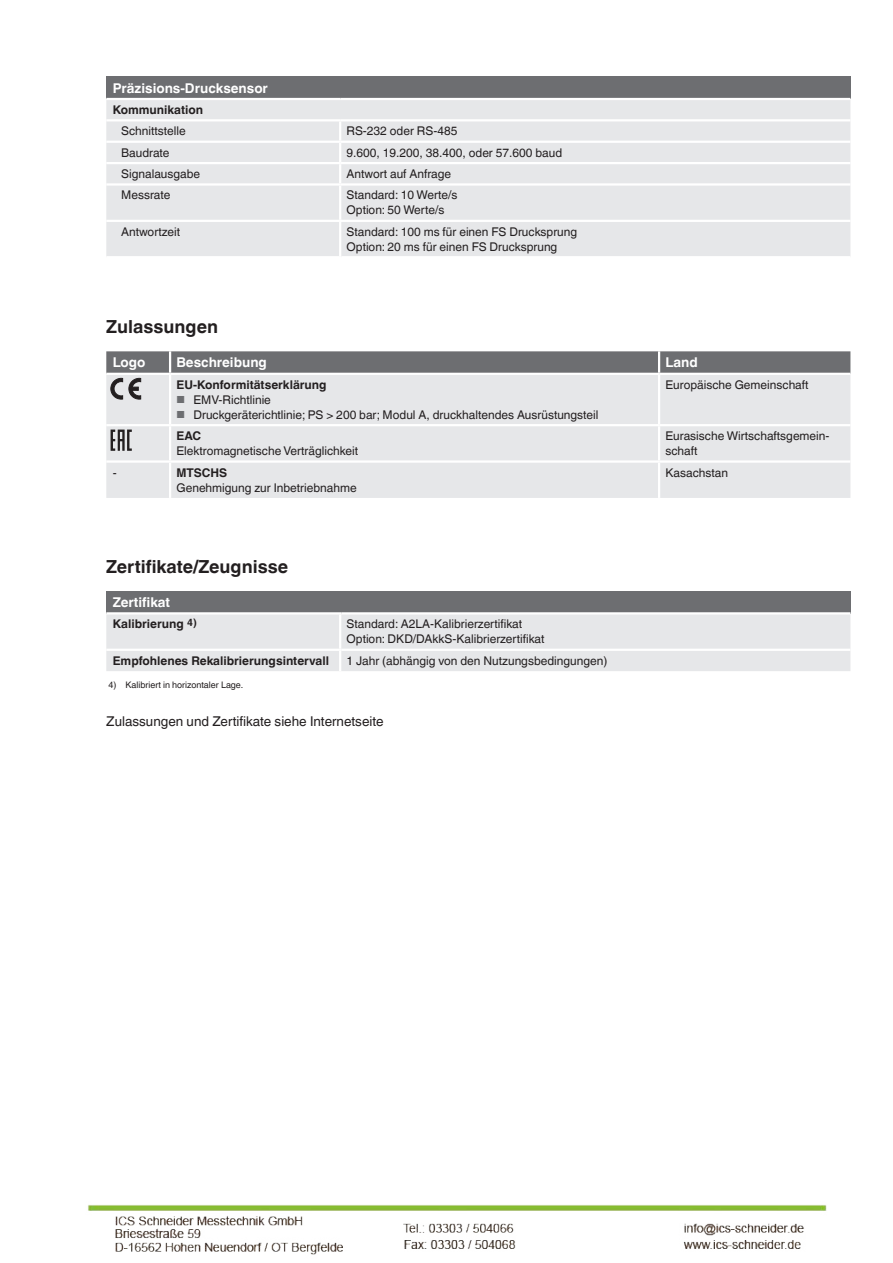
<style>
.page{position:relative;width:893px;height:1263px;background:#fff}
.page>*{position:absolute;margin:0;border:0;box-sizing:border-box;transform-origin:0 0}
.t1{font:700 18px "Helvetica World";color:#231f20}
.t2{font:700 13.5px "Helvetica World";color:#fff}
.t3{font:13.5px "Helvetica World";color:#231f20}
.t4{font:12px/15px "Helvetica World";color:#231f20}
.t5{font:700 12px "Helvetica World";color:#231f20}
.t6{font:9px "Helvetica World";color:#231f20}
.s1{font-size:10.2px;color:#6d6e71}
</style>
<div class="page">
<div style="left:106px;top:77px;width:744px;height:22px;background:#6d6e71"></div>
<div style="left:106px;top:100px;width:744px;height:156px;background:#e6e7e9"></div>
<hr style="left:106px;top:98px;width:234px;height:2px;background:#fff">
<hr style="left:340px;top:98px;width:510px;height:2px;background:#fff">
<hr style="left:106px;top:119px;width:234px;height:2px;background:#fff">
<hr style="left:340px;top:119px;width:510px;height:2px;background:#fff">
<hr style="left:339px;top:121px;width:2px;height:20px;background:#fff">
<hr style="left:106px;top:141px;width:234px;height:2px;background:#fff">
<hr style="left:340px;top:141px;width:510px;height:2px;background:#fff">
<hr style="left:106px;top:162px;width:234px;height:2px;background:#fff">
<hr style="left:340px;top:162px;width:510px;height:2px;background:#fff">
<svg style="left:339px;top:143px;width:2px;height:40px"></svg>
<hr style="left:106px;top:183px;width:234px;height:3px;background:#fff">
<hr style="left:340px;top:183px;width:510px;height:3px;background:#fff">
<hr style="left:339px;top:186px;width:2px;height:34px;background:#fff">
<hr style="left:339px;top:220px;width:511px;height:2px;background:#fff">
<hr style="left:106px;top:220px;width:235px;height:2px;background:#fff">
<hr style="left:339px;top:222px;width:2px;height:34px;background:#fff">
<div style="left:106px;top:399px;width:744px;height:99px;background:#e6e7e9"></div>
<hr style="left:170px;top:424px;width:489px;height:2px;background:#fff">
<hr style="left:106px;top:460px;width:64px;height:3px;background:#fff">
<hr style="left:170px;top:460px;width:489px;height:3px;background:#fff">
<hr style="left:169px;top:463px;width:2px;height:35px;background:#fff">
<hr style="left:659px;top:460px;width:191px;height:3px;background:#fff">
<hr style="left:658px;top:463px;width:2px;height:35px;background:#fff">
<hr style="left:106px;top:424px;width:64px;height:2px;background:#fff">
<hr style="left:659px;top:424px;width:191px;height:2px;background:#fff">
<hr style="left:658px;top:375px;width:2px;height:49px;background:#fff">
<hr style="left:169px;top:375px;width:2px;height:49px;background:#fff">
<hr style="left:658px;top:426px;width:2px;height:34px;background:#fff">
<hr style="left:169px;top:426px;width:2px;height:34px;background:#fff">
<div style="left:106px;top:591px;width:744px;height:22px;background:#6d6e71"></div>
<div style="left:106px;top:614px;width:744px;height:57px;background:#e6e7e9"></div>
<hr style="left:106px;top:612px;width:235px;height:2px;background:#fff">
<hr style="left:339px;top:614px;width:2px;height:35px;background:#fff">
<hr style="left:341px;top:612px;width:509px;height:2px;background:#fff">
<hr style="left:106px;top:649px;width:235px;height:2px;background:#fff">
<hr style="left:341px;top:649px;width:509px;height:2px;background:#fff">
<hr style="left:339px;top:651px;width:2px;height:20px;background:#fff">
<svg style="left:106px;top:351px;width:744px;height:48px;background:#b1b2b4"></svg>
<svg style="left:111px;top:429px;width:21px;height:22px"></svg>
<img style="left:88px;top:1205px;width:739px;height:50px">
<p class="t2" style="left:113px;top:83px;width:157px">Präzisions-Drucksensor</p>
<p class="t5" style="left:113px;top:105px;width:92px">Kommunikation</p>
<p class="t4" style="left:121px;top:125px;width:66px">Schnittstelle</p>
<p class="t4" style="left:347px;top:125px;width:112px">RS-232 oder RS-485</p>
<p class="t4" style="left:121px;top:146px;width:50px">Baudrate</p>
<p class="t4" style="left:347px;top:145px;width:217px">9.600, 19.200, 38.400, oder 57.600 baud</p>
<p class="t4" style="left:121px;top:167px;width:81px">Signalausgabe</p>
<p class="t4" style="left:347px;top:167px;width:106px">Antwort auf Anfrage</p>
<p class="t4" style="left:121px;top:189px;width:51px">Messrate</p>
<p class="t4" style="left:347px;top:189px;width:112px">Standard: 10 Werte/s<br>Option: 50 Werte/s</p>
<p class="t4" style="left:121px;top:225px;width:61px">Antwortzeit</p>
<p class="t4" style="left:347px;top:224px;width:232px">Standard: 100 ms für einen FS Drucksprung<br>Option: 20 ms für einen FS Drucksprung</p>
<h1 class="t1" style="left:106px;top:320px;width:113px">Zulassungen</h1>
<p class="t2" style="left:113px;top:357px;width:34px">Logo</p>
<p class="t2" style="left:176px;top:357px;width:92px">Beschreibung</p>
<p class="t2" style="left:665px;top:357px;width:34px">Land</p>
<p class="t5" style="left:176px;top:380px;width:152px">EU-Konformitätserklärung</p>
<p class="t4" style="left:176px;top:393px;width:96px"><span class="s1">■</span> EMV-Richtlinie</p>
<p class="t4" style="left:176px;top:408px;width:424px"><span class="s1">■</span> Druckgeräterichtlinie; PS &gt; 200 bar; Modul A, druckhaltendes Ausrüstungsteil</p>
<p class="t4" style="left:665px;top:378px;width:145px">Europäische Gemeinschaft</p>
<p class="t5" style="left:176px;top:431px;width:26px">EAC</p>
<p class="t4" style="left:176px;top:445px;width:183px">Elektromagnetische Verträglichkeit</p>
<p class="t4" style="left:113px;top:466px;width:5px">-</p>
<p class="t5" style="left:176px;top:468px;width:52px">MTSCHS</p>
<p class="t4" style="left:176px;top:481px;width:182px">Genehmigung zur Inbetriebnahme</p>
<h1 class="t1" style="left:106px;top:556px;width:183px">Zertifikate/Zeugnisse</h1>
<p class="t2" style="left:113px;top:594px;width:59px">Zertifikat</p>
<p class="t5" style="left:113px;top:619px;width:86px">Kalibrierung <sup>4)</sup></p>
<p class="t4" style="left:347px;top:617px;width:199px">Standard: A2LA-Kalibrierzertifikat<br>Option: DKD/DAkkS-Kalibrierzertifikat</p>
<p class="t5" style="left:113px;top:656px;width:218px">Empfohlenes Rekalibrierungsintervall</p>
<p class="t4" style="left:347px;top:654px;width:262px">1 Jahr (abhängig von den Nutzungsbedingungen)</p>
<p class="t6" style="left:108px;top:682px;width:136px">4) Kalibriert in horizontaler Lage.</p>
<p class="t3" style="left:106px;top:714px;width:279px">Zulassungen und Zertifikate siehe Internetseite</p>
<p class="t4" style="left:665px;top:430px;width:166px">Eurasische Wirtschaftsgemein&shy;schaft</p>
<p class="t4" style="left:665px;top:466px;width:64px">Kasachstan</p>
</div>
